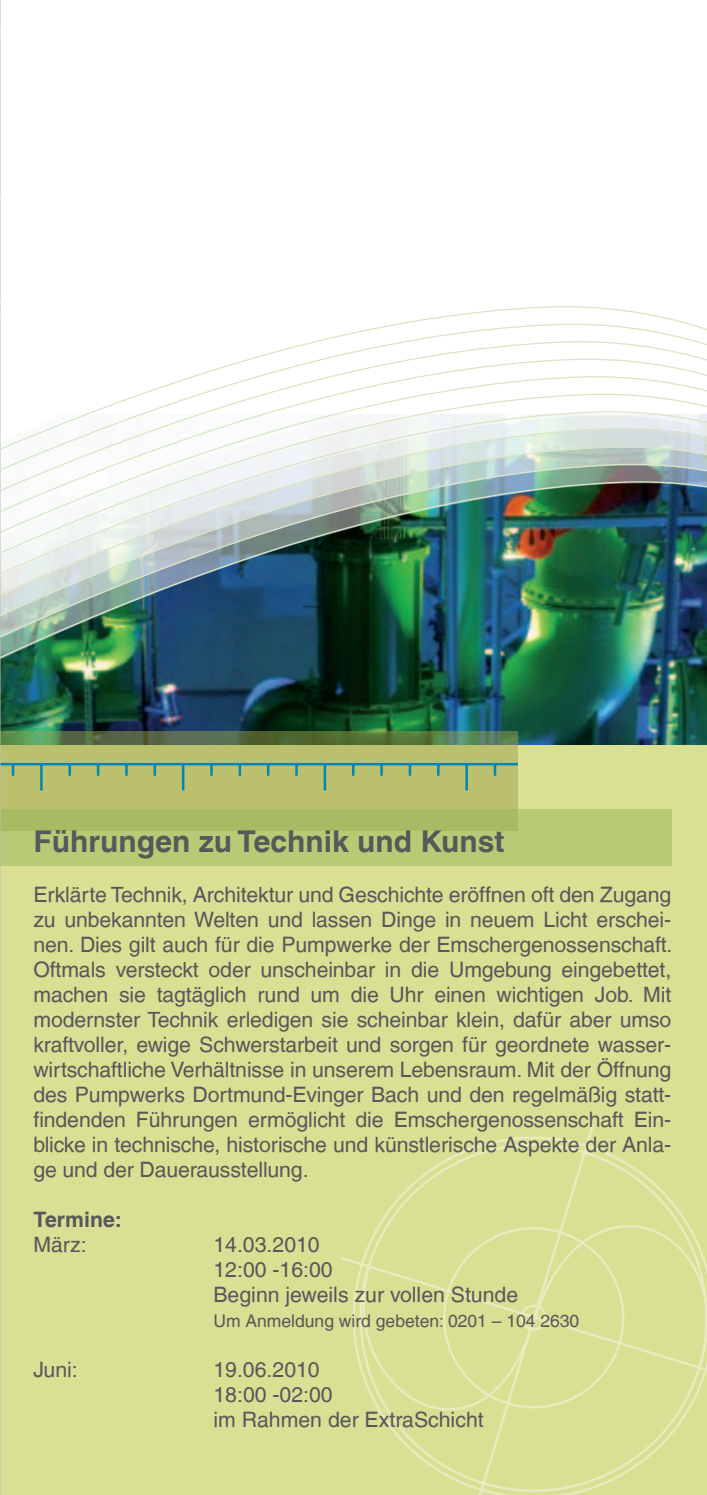
<style>
.page{position:relative;width:707px;height:1495px;background:#fff}
.page>*{position:absolute;margin:0;border:0;box-sizing:border-box;transform-origin:0 0}
.t1{font:700 30px "Helvetica";color:#57585a}
.t2{font:21.25px/25px "Helvetica";color:#57585a;text-align:justify}
.t3{font:700 21.25px "Helvetica";color:#57585a}
.t4{font:17.5px "Helvetica";color:#57585a}
</style>
<div class="page">
<div style="left:1px;top:745px;width:706px;height:749px;background:#d9df93"></div>
<svg style="left:474px;top:1123px;width:121px;height:371px"></svg>
<svg style="left:341px;top:1154px;width:366px;height:336px"></svg>
<hr style="left:0;top:0;width:1px;height:1494px;background:#bcbdc0">
<img style="left:0;top:306px;width:707px;height:774px">
<hr style="left:1px;top:763px;width:517px;height:2px;background:#0087b8">
<svg style="left:12px;top:765px;width:2px;height:10px"></svg>
<hr style="left:40px;top:764px;width:3px;height:26px;background:#0087b8">
<svg style="left:68px;top:765px;width:3px;height:10px"></svg>
<svg style="left:97px;top:765px;width:2px;height:10px"></svg>
<svg style="left:125px;top:765px;width:3px;height:10px"></svg>
<svg style="left:154px;top:765px;width:2px;height:10px"></svg>
<hr style="left:182px;top:764px;width:2px;height:26px;background:#0087b8">
<svg style="left:210px;top:765px;width:3px;height:10px"></svg>
<svg style="left:239px;top:765px;width:2px;height:10px"></svg>
<svg style="left:267px;top:765px;width:2px;height:10px"></svg>
<svg style="left:295px;top:765px;width:3px;height:10px"></svg>
<hr style="left:324px;top:764px;width:2px;height:26px;background:#0087b8">
<svg style="left:352px;top:765px;width:2px;height:10px"></svg>
<svg style="left:380px;top:765px;width:3px;height:10px"></svg>
<svg style="left:409px;top:765px;width:2px;height:10px"></svg>
<svg style="left:437px;top:765px;width:2px;height:10px"></svg>
<hr style="left:465px;top:764px;width:3px;height:26px;background:#0087b8">
<svg style="left:494px;top:765px;width:2px;height:10px"></svg>
<svg style="left:0;top:512px;width:1px;height:27px"></svg>
<svg style="left:0;top:0;width:92px;height:413px"></svg>
<p class="t1" style="left:33px;top:823px;width:472px">Führungen zu Technik und Kunst</p>
<p class="t2" style="left:33px;top:881px;width:641px">Erklärte Technik, Architektur und Geschichte eröffnen oft den Zugang zu unbekannten Welten und lassen Dinge in neuem Licht erschei&shy;nen. Dies gilt auch für die Pumpwerke der Emschergenossenschaft.<br>Oftmals versteckt oder unscheinbar in die Umgebung eingebettet, machen sie tagtäglich rund um die Uhr einen wichtigen Job. Mit modernster Technik erledigen sie scheinbar klein, dafür aber umso kraftvoller, ewige Schwerstarbeit und sorgen für geordnete wasser&shy;wirtschaftliche Verhältnisse in unserem Lebensraum. Mit der Öffnung des Pumpwerks Dortmund-Evinger Bach und den regelmäßig statt&shy;findenden Führungen ermöglicht die Emschergenossenschaft Ein&shy;blicke in technische, historische und künstlerische Aspekte der Anla&shy;ge und der Dauerausstellung.</p>
<p class="t3" style="left:33px;top:1206px;width:90px">Termine:</p>
<p class="t2" style="left:33px;top:1231px;width:55px">März:</p>
<p class="t2" style="left:213px;top:1231px;width:108px">14.03.2010</p>
<p class="t2" style="left:213px;top:1256px;width:121px">12:00 -16:00</p>
<p class="t2" style="left:213px;top:1281px;width:306px">Beginn jeweils zur vollen Stunde</p>
<p class="t4" style="left:213px;top:1310px;width:367px">Um Anmeldung wird gebeten: 0201 – 104 2630</p>
<p class="t2" style="left:33px;top:1356px;width:46px">Juni:</p>
<p class="t2" style="left:213px;top:1356px;width:108px">19.06.2010</p>
<p class="t2" style="left:213px;top:1381px;width:121px">18:00 -02:00</p>
<p class="t2" style="left:213px;top:1406px;width:272px">im Rahmen der ExtraSchicht</p>
</div>
